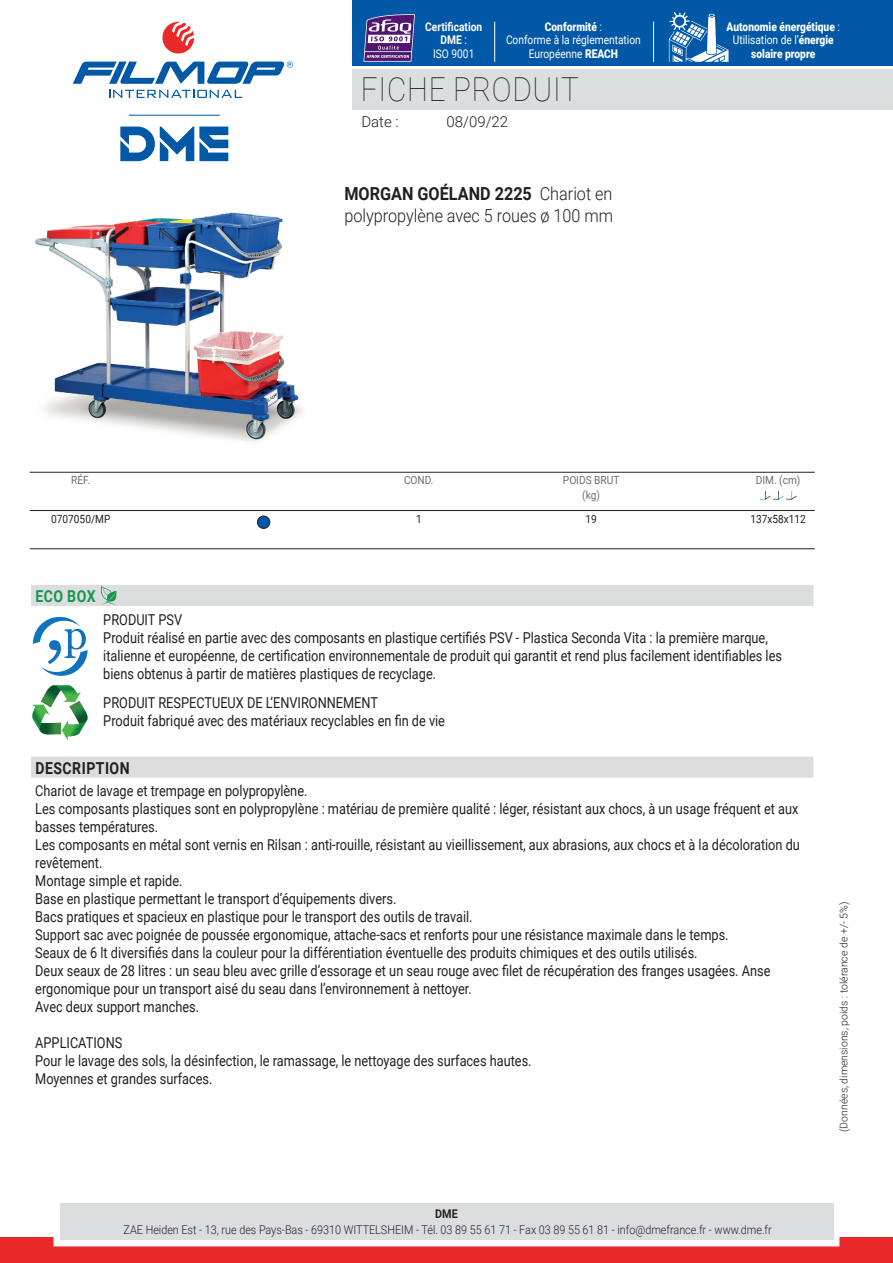
<style>
.page{position:relative;width:893px;height:1263px;background:#fff}
.page>*{position:absolute;margin:0;border:0;box-sizing:border-box;transform-origin:0 0}
.t1{font:100 33px "Roboto";letter-spacing:.025em;color:#231f20;scale:.9 1}
.t2{font:300 18px/21.6px "Roboto";color:#231f20;scale:.9 1}
.t3{font:700 16.5px "Roboto";letter-spacing:.035em;color:#231f20;scale:.85 1}
.t4{font:700 16.5px "Roboto";letter-spacing:.035em;color:#14984c;scale:.85 1}
.t5{font:15px/18px "Roboto";color:#231f20;scale:.85 1}
.t6{font:300 15px "Roboto";color:#231f20}
.t7{font:300 12px "Roboto";color:#231f20;scale:.9 1}
.t8{font:900 12px/13.5px "Roboto";color:#fff;text-align:center;scale:.85 1}
.t9{font:12px/13.5px "Roboto";color:#fff;text-align:center;scale:.85 1}
.t10{font:700 12px/13.5px "Roboto";color:#fff;text-align:center;scale:.85 1}
.t11{font:700 12px "Roboto";color:#231f20;scale:.9 1}
.t12{font:11.25px/15px "Roboto";color:#6c6d70;text-align:center;scale:.9 1}
.t13{font:11.25px "Roboto";color:#231f20;scale:.9 1}
.t14{font:300 10.5px "Roboto";color:#231f20}
.s1{font-weight:400}
.s2{font-weight:900}
.s3{font-weight:700}
</style>
<div class="page">
<div style="left:353px;top:69px;width:540px;height:40px;background:#dcdddf"></div>
<svg style="left:109px;top:90px;width:133px;height:8px"></svg>
<svg style="left:162px;top:22px;width:32px;height:32px"></svg>
<svg style="left:73px;top:61px;width:220px;height:23px"></svg>
<div style="left:353px;top:0;width:540px;height:66px;background:#0158a6"></div>
<div style="left:0;top:1237px;width:893px;height:26px;background:#e9292a"></div>
<div style="left:54px;top:1197px;width:785px;height:49px;border:12px solid #fff"></div>
<div style="left:60px;top:1203px;width:773px;height:37px;background:#dcdddf"></div>
<svg style="left:120px;top:126px;width:108px;height:35px"></svg>
<hr style="left:129px;top:115px;width:91px;height:1px;background:#0158a6">
<hr style="left:653px;top:22px;width:1px;height:40px;background:#fff">
<hr style="left:494px;top:22px;width:1px;height:40px;background:#fff">
<svg style="left:669px;top:12px;width:59px;height:50px"></svg>
<svg style="left:363px;top:14px;width:52px;height:48px;background:#7a619e"></svg>
<hr style="left:365px;top:51px;width:46px;height:1px;background:#fff">
<img style="left:35px;top:212px;width:268px;height:230px">
<div style="left:31px;top:585px;width:782px;height:21px;background:#dcdddf"></div>
<svg style="left:100px;top:586px;width:17px;height:19px"></svg>
<svg style="left:33px;top:617px;width:55px;height:59px"></svg>
<svg style="left:32px;top:685px;width:56px;height:55px"></svg>
<div style="left:31px;top:757px;width:782px;height:21px;background:#dcdddf"></div>
<hr style="left:30px;top:472px;width:785px;height:1px;background:#231f20">
<hr style="left:30px;top:548px;width:785px;height:1px;background:#231f20">
<hr style="left:30px;top:510px;width:785px;height:1px;background:#231f20">
<div style="left:257px;top:516px;width:13px;height:12px;background:#0158a6;border-radius:50%"></div>
<div style="left:257px;top:516px;width:13px;height:12px;border:1px solid #231f20;border-radius:50%"></div>
<svg style="left:760px;top:491px;width:37px;height:9px"></svg>
<p class="t10" style="left:425px;top:19px;width:68px">Certification<br>DME <span class="s1">:<br>ISO 9001</span></p>
<p class="t8" style="left:727px;top:19px;width:135px">Autonomie énergétique <span class="s1">:<br>Utilisation de l’</span>énergie solaire propre</p>
<p class="t9" style="left:506px;top:19px;width:160px"><span class="s2">Conformité</span> :<br>Conforme à la réglementation<br>Européenne <span class="s2">REACH</span></p>
<h1 class="t1" style="left:361px;top:66px;width:244px">FICHE PRODUIT</h1>
<p class="t6" style="left:361px;top:111px;width:39px">Date :</p>
<p class="t6" style="left:446px;top:111px;width:63px">08/09/22</p>
<p class="t2" style="left:344px;top:182px;width:300px"><span class="s3">MORGAN GOÉLAND 2225</span> Chariot en polypropylène avec 5 roues ø 100 mm</p>
<p class="t12" style="left:71px;top:473px;width:23px">RÉF.</p>
<p class="t13" style="left:51px;top:511px;width:67px">0707050/MP</p>
<p class="t4" style="left:36px;top:584px;width:72px">ECO BOX</p>
<p class="t12" style="left:404px;top:473px;width:34px">COND.</p>
<p class="t13" style="left:416px;top:511px;width:8px">1</p>
<p class="t12" style="left:563px;top:473px;width:64px">POIDS BRUT (kg)</p>
<p class="t13" style="left:585px;top:511px;width:14px">19</p>
<p class="t12" style="left:756px;top:473px;width:51px">DIM. (cm)</p>
<p class="t13" style="left:750px;top:511px;width:63px">137x58x112</p>
<p class="t5" style="left:103px;top:610px;width:800px">PRODUIT PSV<br>Produit réalisé en partie avec des composants en plastique certifiés PSV - Plastica Seconda Vita : la première marque, italienne et européenne, de certification environnementale de produit qui garantit et rend plus facilement identifiables les biens obtenus à partir de matières plastiques de recyclage.</p>
<p class="t5" style="left:103px;top:693px;width:404px">PRODUIT RESPECTUEUX DE L’ENVIRONNEMENT<br>Produit fabriqué avec des matériaux recyclables en fin de vie</p>
<p class="t3" style="left:36px;top:756px;width:112px">DESCRIPTION</p>
<p class="t5" style="left:35px;top:781px;width:901px">Chariot de lavage et trempage en polypropylène.<br>Les composants plastiques sont en polypropylène : matériau de première qualité : léger, résistant aux chocs, à un usage fréquent et aux basses températures.<br>Les composants en métal sont vernis en Rilsan : anti-rouille, résistant au vieillissement, aux abrasions, aux chocs et à la décoloration du revêtement.<br>Montage simple et rapide.<br>Base en plastique permettant le transport d’équipements divers.<br>Bacs pratiques et spacieux en plastique pour le transport des outils de travail.<br>Support sac avec poignée de poussée ergonomique, attache-sacs et renforts pour une résistance maximale dans le temps.<br>Seaux de 6 lt diversifiés dans la couleur pour la différentiation éventuelle des produits chimiques et des outils utilisés.<br>Deux seaux de 28 litres : un seau bleu avec grille d’essorage et un seau rouge avec filet de récupération des franges usagées. Anse ergonomique pour un transport aisé du seau dans l’environnement à nettoyer.<br>Avec deux support manches.</p>
<p class="t5" style="left:35px;top:1033px;width:585px">APPLICATIONS<br>Pour le lavage des sols, la désinfection, le ramassage, le nettoyage des surfaces hautes.<br>Moyennes et grandes surfaces.</p>
<p class="t11" style="left:435px;top:1205px;width:27px">DME</p>
<p class="t7" style="left:124px;top:1222px;width:722px">ZAE Heiden Est - 13, rue des Pays-Bas - 69310 WITTELSHEIM - Tél. 03 89 55 61 71 - Fax 03 89 55 61 81 - info@dmefrance.fr - www.dme.fr</p>
<p class="t14" style="left:836px;top:1132px;width:232px;rotate:-90deg">(Données, dimensions, poids : tolérance de +/- 5%)</p>
</div>
